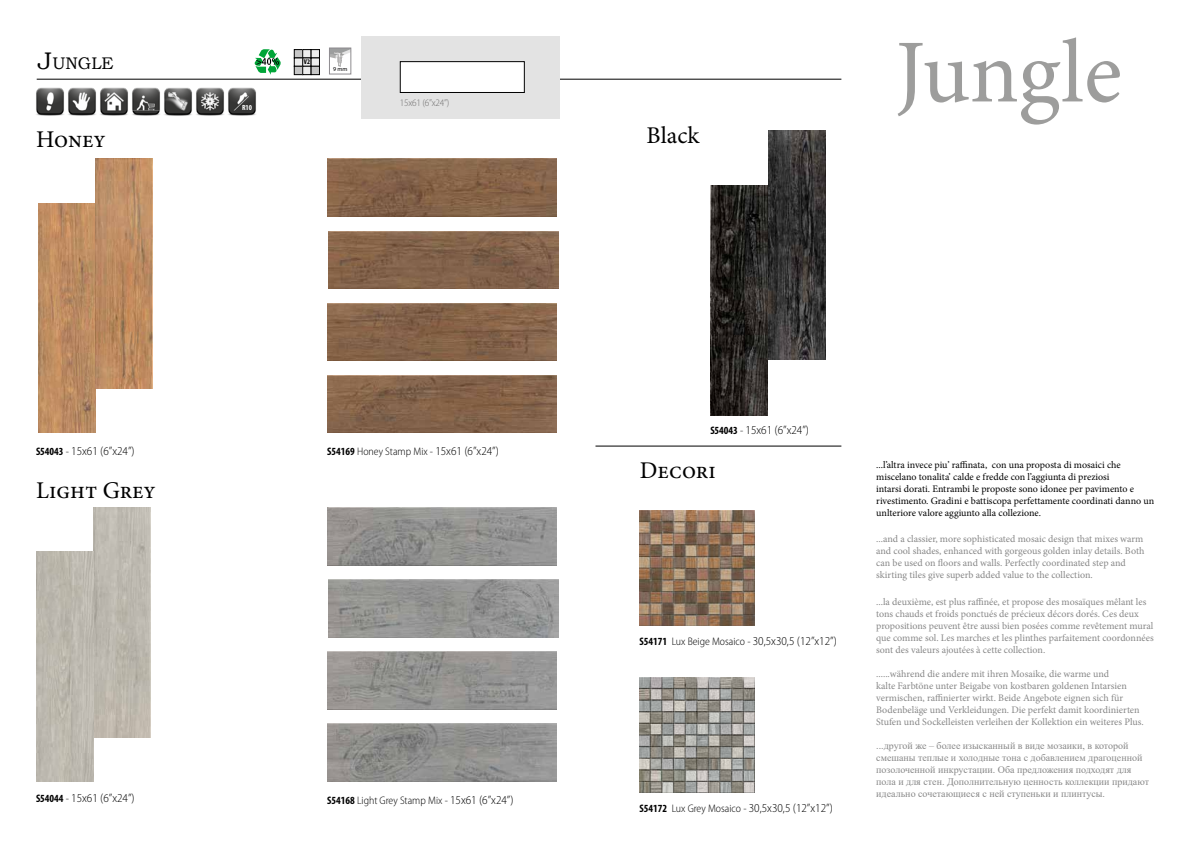
<style>
.page{position:relative;width:1191px;height:842px;background:#fff}
.page>*{position:absolute;margin:0;border:0;box-sizing:border-box;transform-origin:0 0}
.t1{font:90px "Minion Pro";color:#9d9d9c}
.t2{font:24px "Minion Pro";color:#000}
.t3{font:16.8px "Bookman Old Style";color:#000}
.t4{font:300 semi-condensed 12.1px "Myriad Pro";color:#000}
.t5{font:300 semi-condensed 10.9px "Myriad Pro";color:#000}
.t6{font:10px/12px "Minion Pro";color:#878787}
.t7{font:10px/12px "Minion Pro";color:#000}
.t8{font:10px/12px "Times New Roman";color:#878787}
.t9{font:300 semi-condensed 10px "Myriad Pro";letter-spacing:-.02em;color:#706f6f}
.t10{font:700 condensed 7.5px "Myriad Pro";color:#fff}
.t11{font:700 condensed 7px "Myriad Pro";color:#000}
.t12{font:6px "Myriad Pro";color:#000}
.s1{font-size:24px}
.s2{font-weight:700;font-stretch:condensed;font-size:10.9px}
.s3{font-size:10.9px}
.s4{font-weight:700;font-stretch:condensed}
.s5{font-size:12.1px}
</style>
<div class="page">
<img style="left:327px;top:159px;width:230px;height:57px">
<img style="left:328px;top:231px;width:230px;height:57px">
<img style="left:327px;top:303px;width:230px;height:58px">
<img style="left:327px;top:375px;width:230px;height:58px">
<hr style="left:37px;top:79px;width:804px;height:1px;background:#000">
<svg style="left:254px;top:49px;width:27px;height:26px"></svg>
<div style="left:361px;top:36px;width:198px;height:82px;background:#e3e3e3"></div>
<div style="left:400px;top:62px;width:124px;height:30px;background:#fff"></div>
<div style="left:400px;top:61px;width:125px;height:32px;border:1px solid #000"></div>
<img style="left:36px;top:87px;width:27px;height:29px">
<img style="left:63px;top:87px;width:32px;height:29px">
<img style="left:95px;top:87px;width:32px;height:29px">
<img style="left:127px;top:87px;width:32px;height:29px">
<img style="left:198px;top:87px;width:25px;height:29px">
<img style="left:223px;top:87px;width:33px;height:29px">
<img style="left:159px;top:87px;width:39px;height:29px">
<svg style="left:329px;top:47px;width:23px;height:19px"></svg>
<div style="left:329px;top:48px;width:22px;height:26px;border:1px solid #8e8c90"></div>
<img style="left:639px;top:510px;width:115px;height:115px">
<img style="left:639px;top:678px;width:115px;height:115px">
<img style="left:327px;top:508px;width:230px;height:57px">
<img style="left:328px;top:580px;width:230px;height:57px">
<img style="left:327px;top:652px;width:230px;height:57px">
<img style="left:327px;top:724px;width:230px;height:57px">
<hr style="left:595px;top:446px;width:246px;height:1px;background:#000">
<img style="left:710px;top:186px;width:57px;height:229px">
<img style="left:768px;top:130px;width:57px;height:230px">
<img style="left:38px;top:203px;width:57px;height:230px">
<img style="left:95px;top:159px;width:57px;height:230px">
<img style="left:93px;top:508px;width:57px;height:229px">
<img style="left:36px;top:552px;width:57px;height:229px">
<div style="left:294px;top:50px;width:9px;height:8px;background:#c6c6c6"></div>
<div style="left:294px;top:49px;width:9px;height:9px;border:1px solid #000"></div>
<div style="left:294px;top:58px;width:9px;height:8px;background:#ededed"></div>
<div style="left:294px;top:58px;width:9px;height:8px;border:1px solid #000"></div>
<div style="left:294px;top:66px;width:9px;height:9px;background:#c6c6c6"></div>
<div style="left:294px;top:66px;width:9px;height:9px;border:1px solid #000"></div>
<div style="left:303px;top:50px;width:8px;height:8px;background:#ededed"></div>
<div style="left:302px;top:49px;width:9px;height:9px;border:1px solid #000"></div>
<div style="left:303px;top:58px;width:8px;height:8px;background:#ededed"></div>
<div style="left:302px;top:58px;width:9px;height:8px;border:1px solid #000"></div>
<div style="left:303px;top:66px;width:8px;height:9px;background:#ededed"></div>
<div style="left:302px;top:66px;width:9px;height:9px;border:1px solid #000"></div>
<div style="left:311px;top:50px;width:8px;height:8px;background:#ededed"></div>
<div style="left:311px;top:49px;width:8px;height:9px;border:1px solid #000"></div>
<div style="left:311px;top:58px;width:8px;height:8px;background:#ededed"></div>
<div style="left:311px;top:66px;width:8px;height:9px;background:#c6c6c6"></div>
<div style="left:311px;top:66px;width:8px;height:9px;border:1px solid #000"></div>
<h3 class="t3" style="left:38px;top:53px;width:77px"><span class="s1">J</span>UNGLE</h3>
<h2 class="t2" style="left:36px;top:123px;width:71px">Honey</h2>
<p class="t10" style="left:242px;top:102px;width:11px">R10</p>
<p class="t11" style="left:304px;top:57px;width:8px">V2</p>
<p class="t12" style="left:333px;top:65px;width:16px">9 mm</p>
<p class="t9" style="left:400px;top:98px;width:51px">15x61 (6”x24”)</p>
<p class="t4" style="left:36px;top:444px;width:100px"><span class="s2">S54043</span> <span class="s3">-</span> 15x61 (6”x24”)</p>
<p class="t5" style="left:327px;top:445px;width:173px"><span class="s4">S54169</span> Honey Stamp Mix - <span class="s5">15x61 (6”x24”)</span></p>
<h2 class="t2" style="left:36px;top:474px;width:121px">Light Grey</h2>
<p class="t4" style="left:36px;top:791px;width:100px"><span class="s2">S54044</span> <span class="s3">-</span> 15x61 (6”x24”)</p>
<p class="t5" style="left:327px;top:794px;width:188px"><span class="s4">S54168</span> Light Grey Stamp Mix - <span class="s5">15x61 (6”x24”)</span></p>
<h2 class="t2" style="left:646px;top:120px;width:54px">Black</h2>
<h1 class="t1" style="left:895px;top:12px;width:228px">Jungle</h1>
<p class="t4" style="left:710px;top:424px;width:100px"><span class="s2">S54043</span> <span class="s3">-</span> 15x61 (6”x24”)</p>
<h2 class="t2" style="left:640px;top:454px;width:77px">Decori</h2>
<p class="t4" style="left:639px;top:634px;width:199px"><span class="s2">S54171</span> <span class="s3">Lux Beige Mosaico -</span> 30,5x30,5 (12”x12”)</p>
<p class="t4" style="left:639px;top:802px;width:195px"><span class="s2">S54172</span> <span class="s3">Lux Grey Mosaico -</span> 30,5x30,5 (12”x12”)</p>
<p class="t7" style="left:876px;top:459px;width:279px">...l’altra invece piu’ raffinata, con una proposta di mosaici che miscelano tonalita’ calde e fredde con l’aggiunta di preziosi<br>intarsi dorati. Entrambi le proposte sono idonee per pavimento e rivestimento. Gradini e battiscopa perfettamente coordinati danno un unlteriore valore aggiunto alla collezione.</p>
<p class="t6" style="left:876px;top:533px;width:270px">...and a classier, more sophisticated mosaic design that mixes warm and cool shades, enhanced with gorgeous golden inlay details. Both can be used on floors and walls. Perfectly coordinated step and skirting tiles give superb added value to the collection.</p>
<p class="t6" style="left:876px;top:596px;width:279px">...la deuxième, est plus raffinée, et propose des mosaïques mêlant les tons chauds et froids ponctués de précieux décors dorés. Ces deux propositions peuvent être aussi bien posées comme revêtement mural que comme sol. Les marches et les plinthes parfaitement coordonnées sont des valeurs ajoutées à cette collection.</p>
<p class="t6" style="left:876px;top:668px;width:269px">......während die andere mit ihren Mosaike, die warme und<br>kalte Farbtöne unter Beigabe von kostbaren goldenen Intarsien vermischen, raffinierter wirkt. Beide Angebote eignen sich für Bodenbeläge und Verkleidungen. Die perfekt damit koordinierten Stufen und Sockelleisten verleihen der Kollektion ein weiteres Plus.</p>
<p class="t8" style="left:876px;top:739px;width:274px">...другой же – более изысканный в виде мозаики, в которой смешаны теплые и холодные тона с добавлением драгоценной позолоченной инкрустации. Оба предложения подходят для пола и для стен. Дополнительную ценность коллекции придают идеально сочетающиеся с ней ступеньки и плинтусы.</p>
</div>
